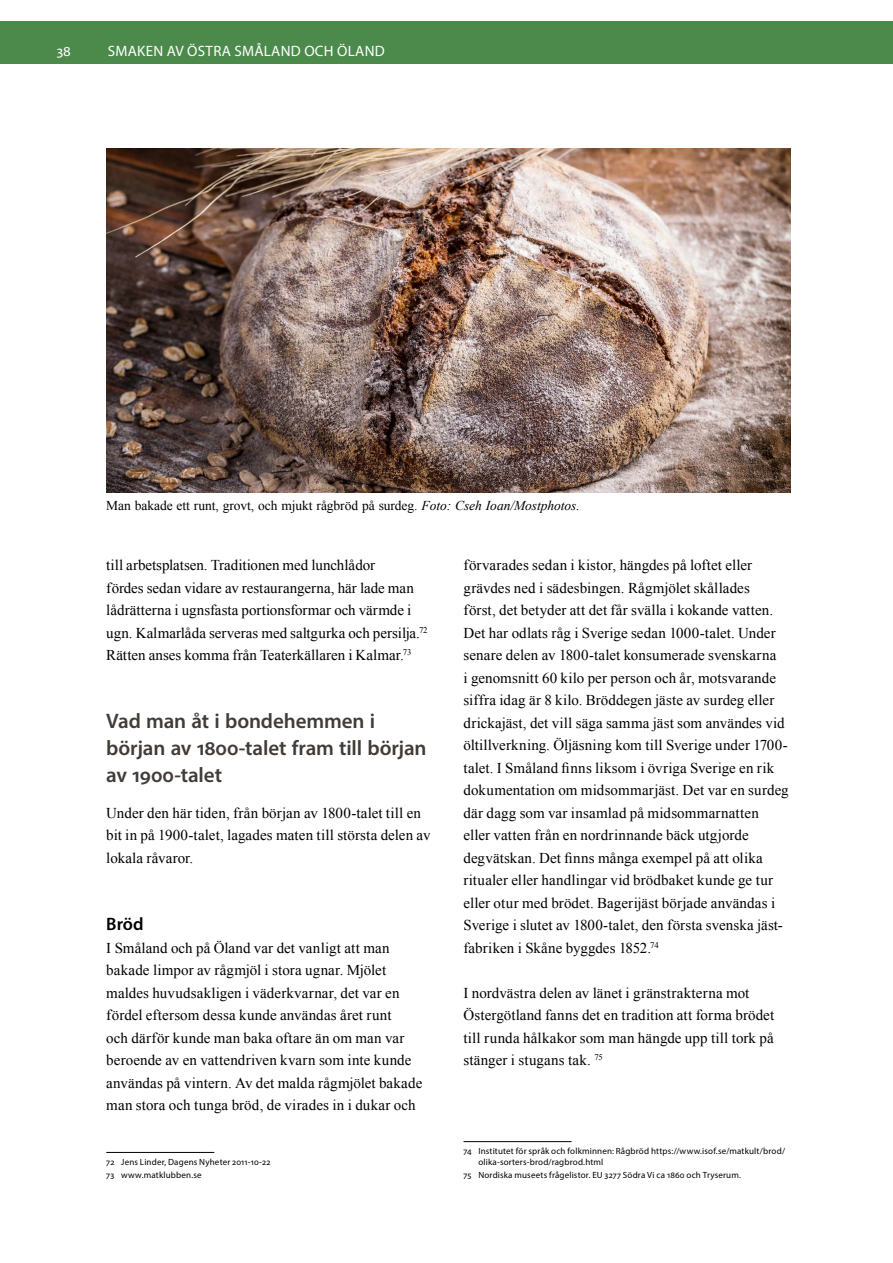
<style>
.page{position:relative;width:893px;height:1263px;background:#fff}
.page>*{position:absolute;margin:0;border:0;box-sizing:border-box;transform-origin:0 0}
.Rubriknivå_2{font:600 21px/27px "Myriad Pro";letter-spacing:-.005em;color:#423c38}
.Rubriknivå_3{font:600 18px "Myriad Pro";color:#000}
.Brödtext__baslinje{font:15px/22.5px "Times New Roman";letter-spacing:.005em;color:#000}
.t1{font:15px "Myriad Pro";letter-spacing:.02em;color:#fff}
.Figur_bildtext{font:13.5px "Times New Roman";letter-spacing:-.005em;color:#000}
.Fotnottext{font:9px/10.8px "Myriad Pro";letter-spacing:.02em;color:#000}
.s1{font-style:italic}
</style>
<div class="page">
<div style="left:0;top:21px;width:893px;height:43px;background:#4c8a4b"></div>
<hr style="left:106px;top:1152px;width:108px;height:1px;background:#000">
<hr style="left:463px;top:1141px;width:108px;height:1px;background:#000">
<img style="left:106px;top:149px;width:685px;height:343px">
<p class="t1" style="left:57px;top:41px;width:16px">38</p>
<p class="t1" style="left:108px;top:41px;width:279px">SMAKEN AV ÖSTRA SMÅLAND OCH ÖLAND</p>
<p class="Figur_bildtext" style="left:106px;top:496px;width:475px">Man bakade ett runt, grovt, och mjukt rågbröd på surdeg. <span class="s1">Foto: Cseh Ioan/Mostphotos.</span></p>
<p class="Brödtext__baslinje" style="left:106px;top:553px;width:323px">till arbetsplatsen. Traditionen med lunchlådor<br>fördes sedan vidare av restaurangerna, här lade man lådrätterna i ugnsfasta portionsformar och värmde i ugn. Kalmarlåda serveras med saltgurka och persilja.<sup>72<br></sup>Rätten anses komma från Teaterkällaren i Kalmar.<sup>73</sup></p>
<h2 class="Rubriknivå_2" style="left:106px;top:706px;width:322px">Vad man åt i bondehemmen i början av 1800-talet fram till början av 1900-talet</h2>
<p class="Brödtext__baslinje" style="left:106px;top:801px;width:326px">Under den här tiden, från början av 1800-talet till en bit in på 1900-talet, lagades maten till största delen av lokala råvaror.</p>
<h3 class="Rubriknivå_3" style="left:106px;top:912px;width:39px">Bröd</h3>
<p class="Brödtext__baslinje" style="left:106px;top:936px;width:318px">I Småland och på Öland var det vanligt att man bakade limpor av rågmjöl i stora ugnar. Mjölet maldes huvudsakligen i väderkvarnar, det var en fördel eftersom dessa kunde användas året runt<br>och därför kunde man baka oftare än om man var beroende av en vattendriven kvarn som inte kunde användas på vintern. Av det malda rågmjölet bakade man stora och tunga bröd, de virades in i dukar och</p>
<p class="Fotnottext" style="left:106px;top:1156px;width:166px">72 Jens Linder, Dagens Nyheter 2011-10-22</p>
<p class="Fotnottext" style="left:106px;top:1169px;width:97px">73 www.matklubben.se</p>
<p class="Brödtext__baslinje" style="left:463px;top:553px;width:327px">förvarades sedan i kistor, hängdes på loftet eller grävdes ned i sädesbingen. Rågmjölet skållades<br>först, det betyder att det får svälla i kokande vatten.<br>Det har odlats råg i Sverige sedan 1000-talet. Under senare delen av 1800-talet konsumerade svenskarna<br>i genomsnitt 60 kilo per person och år, motsvarande siffra idag är 8 kilo. Bröddegen jäste av surdeg eller drickajäst, det vill säga samma jäst som användes vid öltillverkning. Öljäsning kom till Sverige under 1700- talet. I Småland finns liksom i övriga Sverige en rik dokumentation om midsommarjäst. Det var en surdeg där dagg som var insamlad på midsommarnatten eller vatten från en nordrinnande bäck utgjorde degvätskan. Det finns många exempel på att olika ritualer eller handlingar vid brödbaket kunde ge tur eller otur med brödet. Bagerijäst började användas i Sverige i slutet av 1800-talet, den första svenska jäst&shy;fabriken i Skåne byggdes 1852.<sup>74</sup></p>
<p class="Brödtext__baslinje" style="left:463px;top:981px;width:312px">I nordvästra delen av länet i gränstrakterna mot Östergötland fanns det en tradition att forma brödet till runda hålkakor som man hängde upp till tork på stänger i stugans tak. <sup>75</sup></p>
<p class="Fotnottext" style="left:478px;top:1146px;width:308px;text-indent:-15px">74 Institutet för språk och folkminnen: Rågbröd https://www.isof.se/matkult/brod/ olika-sorters-brod/ragbrod.html</p>
<p class="Fotnottext" style="left:463px;top:1169px;width:279px">75 Nordiska museets frågelistor. EU 3277 Södra Vi ca 1860 och Tryserum.</p>
</div>
